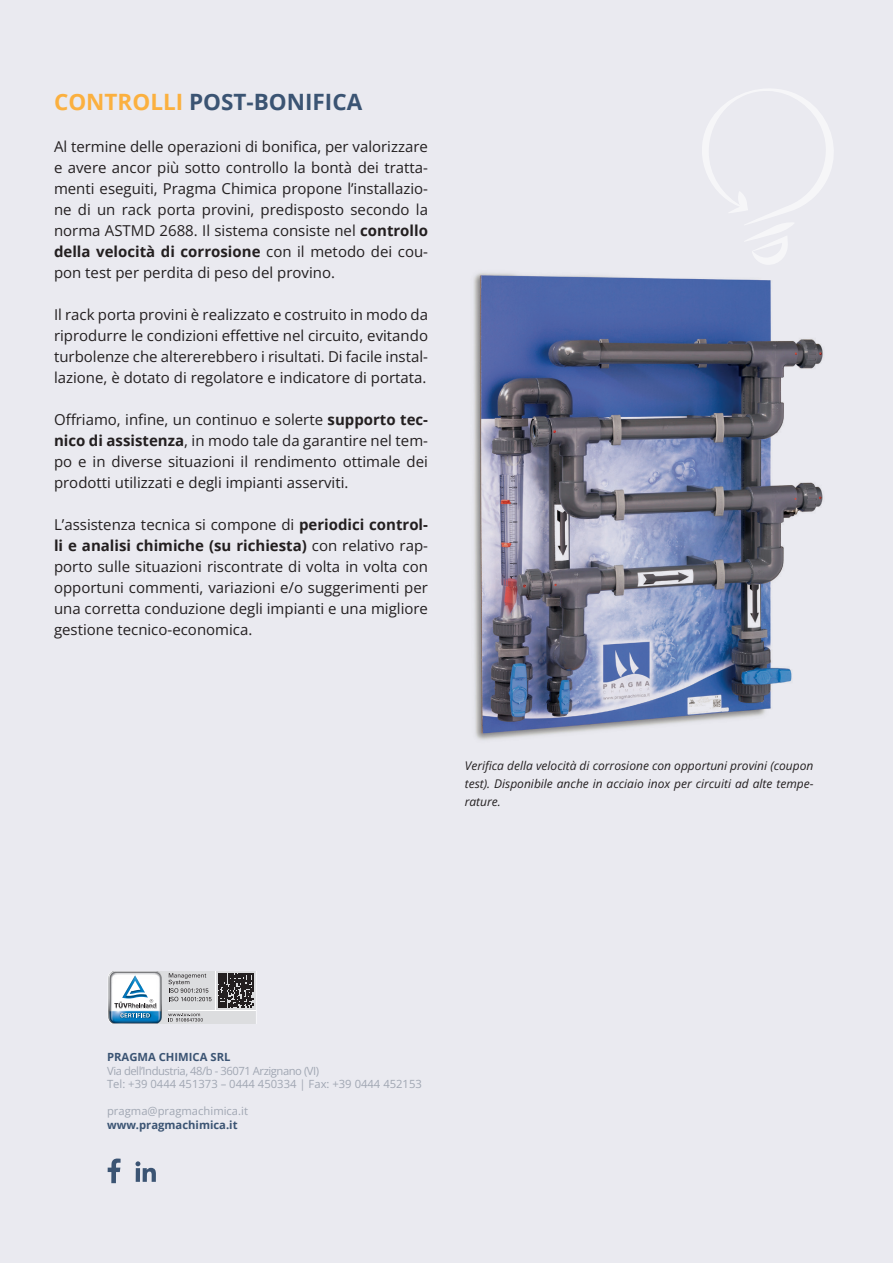
<style>
.page{position:relative;width:893px;height:1263px;background:#eaeaf0}
.page>*{position:absolute;margin:0;border:0;box-sizing:border-box;transform-origin:0 0}
.t1{font:700 22.5px "Open Sans";color:#3b5473}
.t2{font:15px/21px "Open Sans";color:#231f20;text-align:justify}
.t3{font:italic 12px/18px "Open Sans";color:#231f20;text-align:justify}
.t4{font:11.25px "Open Sans";color:#a1a7b3}
.t5{font:11.25px "Open Sans";letter-spacing:-.04em;color:#a1a7b3}
.t6{font:700 11.25px "Open Sans";color:#3b5473}
.s1{color:#fbb03f}
.s2{font-weight:700}
</style>
<div class="page">
<svg style="left:135px;top:1161px;width:21px;height:21px"></svg>
<svg style="left:108px;top:971px;width:149px;height:52px;background:#acb5bb"></svg>
<svg style="left:108px;top:1158px;width:13px;height:25px"></svg>
<img style="left:473px;top:273px;width:350px;height:467px">
<svg style="left:702px;top:89px;width:131px;height:175px"></svg>
<p class="t1" style="left:54px;top:86px;width:310px"><span class="s1">CONTROLLI</span> POST-BONIFICA</p>
<p class="t2" style="left:54px;top:136px;width:376px">Al termine delle operazioni di bonifica, per valorizzare e avere ancor più sotto controllo la bontà dei tratta&shy;menti eseguiti, Pragma Chimica propone l’installazio&shy;ne di un rack porta provini, predisposto secondo la norma ASTMD 2688. Il sistema consiste nel <span class="s2">controllo della velocità di corrosione</span> con il metodo dei cou&shy;pon test per perdita di peso del provino.</p>
<p class="t2" style="left:54px;top:304px;width:376px">Il rack porta provini è realizzato e costruito in modo da riprodurre le condizioni effettive nel circuito, evitando turbolenze che altererebbero i risultati. Di facile instal&shy;lazione, è dotato di regolatore e indicatore di portata.</p>
<p class="t2" style="left:54px;top:409px;width:376px">Offriamo, infine, un continuo e solerte <span class="s2">supporto tec&shy;nico di assistenza</span>, in modo tale da garantire nel tem&shy;po e in diverse situazioni il rendimento ottimale dei prodotti utilizzati e degli impianti asserviti.</p>
<p class="t2" style="left:54px;top:514px;width:376px">L’assistenza tecnica si compone di <span class="s2">periodici control&shy;li e analisi chimiche (su richiesta)</span> con relativo rap&shy;porto sulle situazioni riscontrate di volta in volta con opportuni commenti, variazioni e/o suggerimenti per una corretta conduzione degli impianti e una migliore gestione tecnico-economica.</p>
<p class="t3" style="left:465px;top:756px;width:350px">Verifica della velocità di corrosione con opportuni provini (coupon test). Disponibile anche in acciaio inox per circuiti ad alte tempe&shy;rature.</p>
<p class="t6" style="left:107px;top:1049px;width:125px">PRAGMA CHIMICA SRL</p>
<p class="t5" style="left:107px;top:1063px;width:214px">Via dell’Industria, 48/b - 36071 Arzignano (VI)</p>
<p class="t4" style="left:107px;top:1077px;width:316px">Tel: +39 0444 451373 – 0444 450334 | Fax: +39 0444 452153</p>
<p class="t4" style="left:107px;top:1104px;width:142px">pragma@pragmachimica.it</p>
<p class="t6" style="left:107px;top:1117px;width:132px">www.pragmachimica.it</p>
</div>
